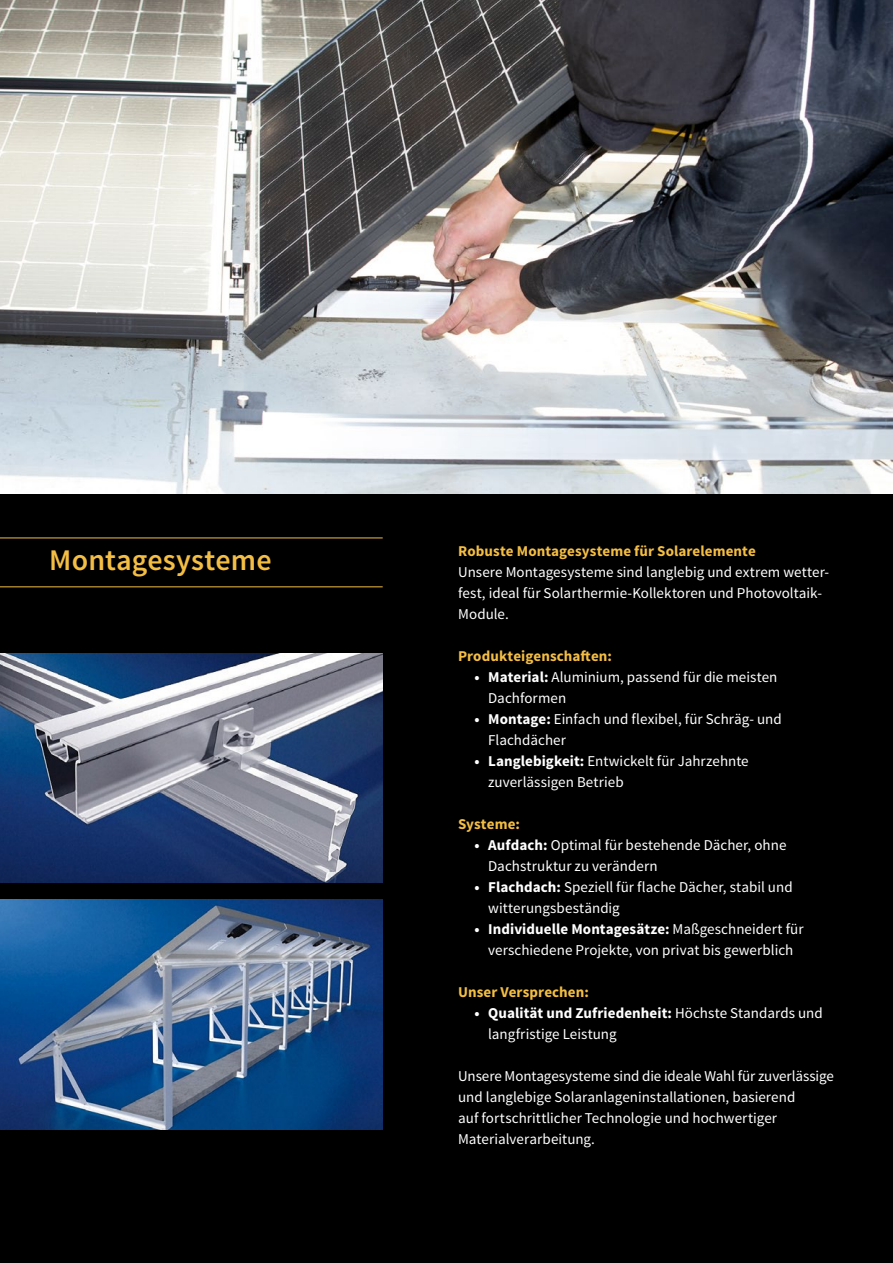
<style>
.page{position:relative;width:893px;height:1263px;background:#000}
.page>*{position:absolute;margin:0;border:0;box-sizing:border-box;transform-origin:0 0}
.t1{font:600 30px "Source Sans Pro";letter-spacing:.005em;color:#f4be44}
.t2{font:15px/21px "Source Sans Pro";color:#fff}
.t3{font:700 15px "Source Sans Pro";letter-spacing:.005em;color:#f4be44}
.s1{font-weight:700}
</style>
<div class="page">
<img style="left:0;top:653px;width:383px;height:230px">
<img style="left:0;top:900px;width:383px;height:229px">
<hr style="left:0;top:537px;width:383px;height:1px;background:#f4be44">
<hr style="left:0;top:586px;width:383px;height:1px;background:#f4be44">
<img style="left:0;top:0;width:893px;height:493px">
<h1 class="t1" style="left:49px;top:541px;width:224px">Montagesysteme</h1>
<p class="t3" style="left:458px;top:541px;width:299px">Robuste Montagesysteme für Solarelemente</p>
<p class="t2" style="left:458px;top:561px;width:372px">Unsere Montagesysteme sind langlebig und extrem wetter&shy;fest, ideal für Solarthermie-Kollektoren und Photovoltaik-<br>Module.</p>
<p class="t3" style="left:458px;top:646px;width:155px">Produkteigenschaften:</p>
<p class="t2" style="left:488px;top:666px;width:291px;text-indent:-14px"><span class="s1">• Material:</span> Aluminium, passend für die meisten<br>Dachformen</p>
<p class="t2" style="left:488px;top:708px;width:295px;text-indent:-14px"><span class="s1">• Montage:</span> Einfach und flexibel, für Schräg- und<br>Flachdächer</p>
<p class="t2" style="left:488px;top:750px;width:262px;text-indent:-14px"><span class="s1">• Langlebigkeit:</span> Entwickelt für Jahrzehnte zuverlässigen Betrieb</p>
<p class="t3" style="left:458px;top:814px;width:63px">Systeme:</p>
<p class="t2" style="left:488px;top:834px;width:300px;text-indent:-14px"><span class="s1">• Aufdach:</span> Optimal für bestehende Dächer, ohne<br>Dachstruktur zu verändern</p>
<p class="t2" style="left:488px;top:876px;width:306px;text-indent:-14px"><span class="s1">• Flachdach:</span> Speziell für flache Dächer, stabil und witterungsbeständig</p>
<p class="t2" style="left:474px;top:918px;width:331px;text-align:center"><span class="s1">• Individuelle Montagesätze:</span> Maßgeschneidert für verschiedene Projekte, von privat bis gewerblich</p>
<p class="t3" style="left:458px;top:982px;width:132px">Unser Versprechen:</p>
<p class="t2" style="left:488px;top:1002px;width:336px;text-indent:-14px"><span class="s1">• Qualität und Zufriedenheit:</span> Höchste Standards und langfristige Leistung</p>
<p class="t2" style="left:458px;top:1065px;width:377px">Unsere Montagesysteme sind die ideale Wahl für zuverlässige und langlebige Solaranlageninstallationen, basierend<br>auf fortschrittlicher Technologie und hochwertiger Materialverarbeitung.</p>
</div>
